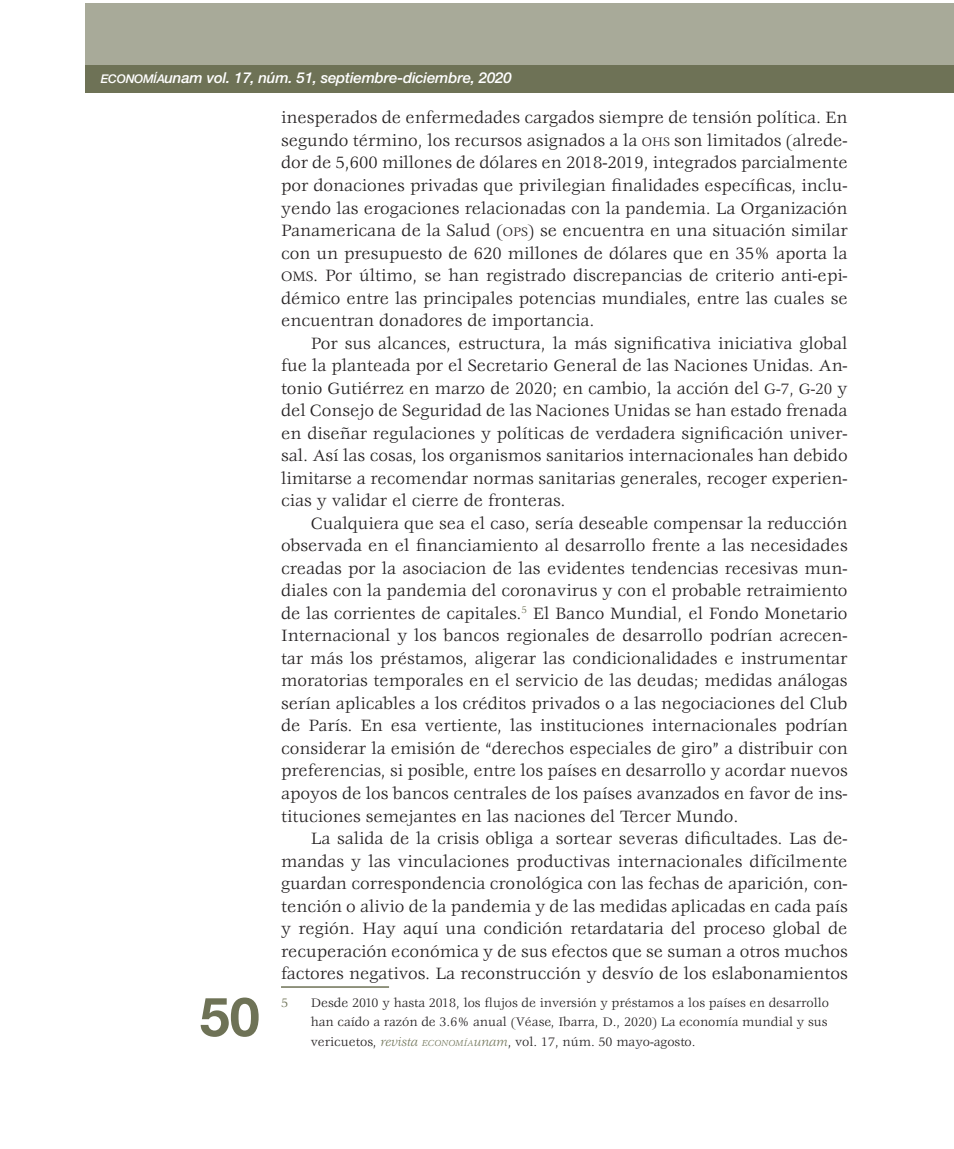
<style>
.page{position:relative;width:954px;height:1149px;background:#fff}
.page>*{position:absolute;margin:0;border:0;box-sizing:border-box;transform-origin:0 0}
.t1{font:700 54px "Helvetica Neue LT Std";color:#6e7256}
.t2{font:18px/22.5px "Veljovic";color:#231f20;text-align:justify}
.t3{font:italic 500 15px "Helvetica Neue LT Std";letter-spacing:-.01em;color:#fff}
.t4{font:13.5px/19.5px "Veljovic";color:#231f20;text-align:justify}
.t5{font:13.5px "Veljovic";color:#6e7256}
.s1{font-family:"Helvetica Neue LT Std Md It SC800";font-weight:400;font-style:normal;font-size:12px}
.s2{font-size:13.5px}
.s3{font-size:15px}
.s4{font-size:16.5px}
.s5{font-style:italic;color:#6e7256}
.s6{font-family:"Veljovic Book Italic SC800";font-size:9.6px;color:#6e7256}
</style>
<div class="page">
<div style="left:85px;top:3px;width:869px;height:67px;background:#a8aa99"></div>
<div style="left:85px;top:66px;width:869px;height:27px;background:#6e7256"></div>
<hr style="left:281px;top:985px;width:108px;height:2px;background:#6e7256">
<p class="t3" style="left:101px;top:69px;width:412px"><span class="s1">ECONOMÍA</span>unam vol. 17, núm. 51, septiembre-diciembre, 2020</p>
<p class="t2" style="left:281px;top:107px;width:568px">inesperados de enfermedades cargados siempre de tensión política. En segundo término, los recursos asignados a la <span class="s2">OHS</span> son limitados (alrede&shy;dor de 5,600 millones de dólares en 2018-2019, integrados parcialmente por donaciones privadas que privilegian finalidades específicas, inclu&shy;yendo las erogaciones relacionadas con la pandemia. La Organización Panamericana de la Salud (<span class="s2">OPS</span>) se encuentra en una situación similar con un presupuesto de 620 millones de dólares que en 35% aporta la <span class="s3">OMS</span>. Por último, se han registrado discrepancias de criterio anti-epi&shy;démico entre las principales potencias mundiales, entre las cuales se encuentran donadores de importancia.</p>
<p class="t2" style="left:281px;top:332px;width:568px;text-indent:30px">Por sus alcances, estructura, la más significativa iniciativa global fue la planteada por el Secretario General de las Naciones Unidas. An&shy;tonio Gutiérrez en marzo de 2020; en cambio, la acción del <span class="s4">G-7, G-20</span> y del Consejo de Seguridad de las Naciones Unidas se han estado frenada en diseñar regulaciones y políticas de verdadera significación univer&shy;sal. Así las cosas, los organismos sanitarios internacionales han debido limitarse a recomendar normas sanitarias generales, recoger experien&shy;cias y validar el cierre de fronteras.</p>
<p class="t2" style="left:281px;top:512px;width:568px;text-indent:30px">Cualquiera que sea el caso, sería deseable compensar la reducción observada en el financiamiento al desarrollo frente a las necesidades creadas por la asociacion de las evidentes tendencias recesivas mun&shy;diales con la pandemia del coronavirus y con el probable retraimiento de las corrientes de capitales.<sup>5</sup> El Banco Mundial, el Fondo Monetario Internacional y los bancos regionales de desarrollo podrían acrecen&shy;tar más los préstamos, aligerar las condicionalidades e instrumentar moratorias temporales en el servicio de las deudas; medidas análogas serían aplicables a los créditos privados o a las negociaciones del Club de París. En esa vertiente, las instituciones internacionales podrían considerar la emisión de “derechos especiales de giro” a distribuir con preferencias, si posible, entre los países en desarrollo y acordar nuevos apoyos de los bancos centrales de los países avanzados en favor de ins&shy;tituciones semejantes en las naciones del Tercer Mundo.</p>
<p class="t2" style="left:281px;top:827px;width:568px;text-indent:30px">La salida de la crisis obliga a sortear severas dificultades. Las de&shy;mandas y las vinculaciones productivas internacionales difícilmente guardan correspondencia cronológica con las fechas de aparición, con&shy;tención o alivio de la pandemia y de las medidas aplicadas en cada país y región. Hay aquí una condición retardataria del proceso global de recuperación económica y de sus efectos que se suman a otros muchos factores negativos. La reconstrucción y desvío de los eslabonamientos</p>
<p class="t5" style="left:281px;top:994px;width:9px">5</p>
<p class="t4" style="left:311px;top:992px;width:519px">Desde 2010 y hasta 2018, los flujos de inversión y préstamos a los países en desarrollo han caído a razón de 3.6% anual (Véase, Ibarra, D., 2020) La economía mundial y sus vericuetos, <span class="s5">revista</span> <span class="s6">ECONOMÍA</span><span class="s5">unam</span>, vol. 17, núm. 50 mayo-agosto.</p>
<h1 class="t1" style="left:200px;top:983px;width:62px">50</h1>
</div>
